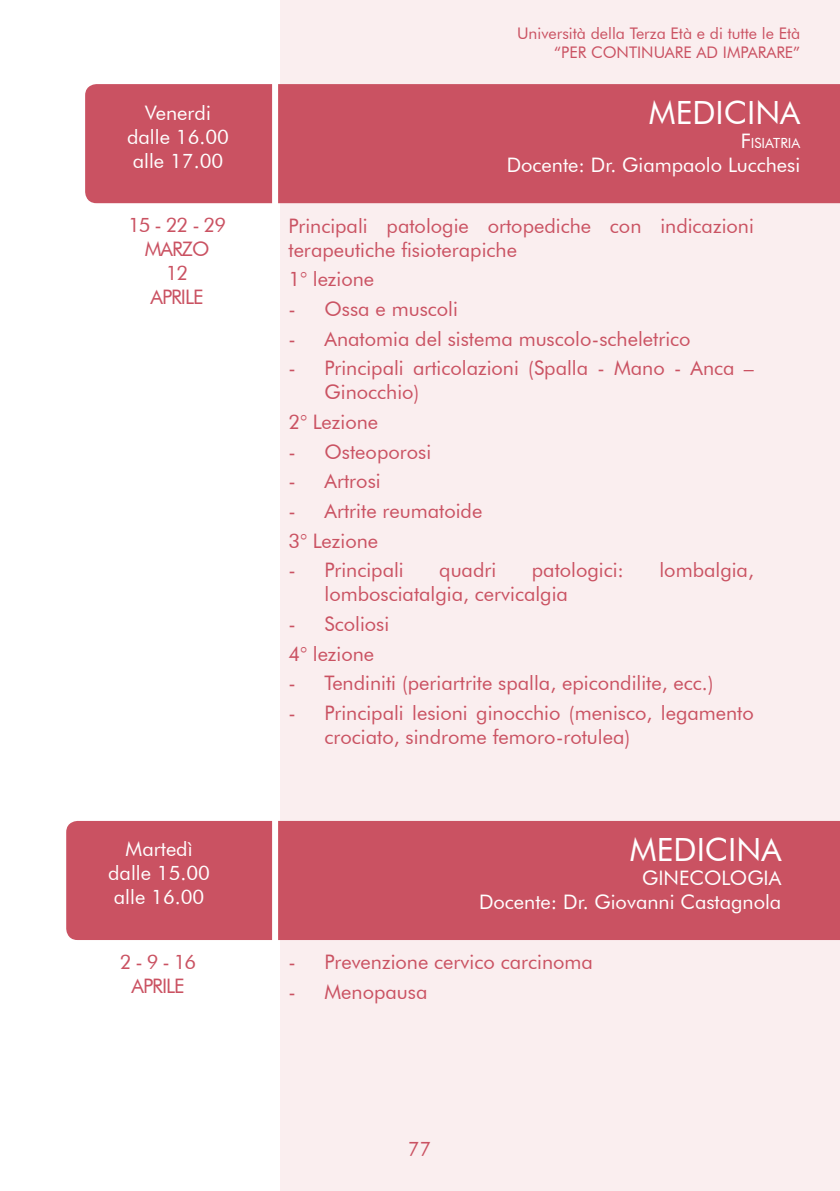
<style>
.page{position:relative;width:840px;height:1191px;background:#fff}
.page>*{position:absolute;margin:0;border:0;box-sizing:border-box;transform-origin:0 0}
.t1{font:32px "Futura BT";color:#fff}
.t2{font:20px/24px "Futura BT";color:#ca5262}
.t3{font:20px/24px "Futura BT";color:#fff;text-align:center}
.t4{font:20px/24px "Futura BT";letter-spacing:-.05em;color:#ca5262;text-align:center}
.t5{font:20px "Futura BT";color:#fff}
.t6{font:16px/19.2px "Futura BT";color:#ca5262;text-align:right}
.t7{font:14px "Futura BT";color:#fff}
.s1{font-size:20px}
</style>
<div class="page">
<div style="left:280px;top:0;width:559px;height:1191px;background:#faeeef"></div>
<div style="left:85px;top:84px;width:754px;height:119px;background:#ca5262"></div>
<div style="left:66px;top:821px;width:773px;height:119px;background:#ca5262"></div>
<div style="left:272px;top:0;width:6px;height:1191px;background:#fff"></div>
<p class="t3" style="left:127px;top:100px;width:103px">Venerdi dalle 16.00 alle 17.00</p>
<p class="t4" style="left:128px;top:213px;width:100px">15 - 22 - 29<br>MARZO<br>12<br>APRILE</p>
<p class="t3" style="left:108px;top:837px;width:103px">Martedì dalle 15.00 alle 16.00</p>
<p class="t4" style="left:120px;top:950px;width:78px">2 - 9 - 16<br>APRILE</p>
<p class="t6" style="left:516px;top:24px;width:284px">Università della Terza Età e di tutte le Età “PER CONTINUARE AD IMPARARE”</p>
<h1 class="t1" style="left:648px;top:93px;width:153px">MEDICINA</h1>
<p class="t7" style="left:740px;top:135px;width:61px"><span class="s1">F</span> ISIATRIA</p>
<p class="t3" style="left:506px;top:153px;width:295px">Docente: Dr. Giampaolo Lucchesi</p>
<p class="t2" style="left:288px;top:213px;width:466px">Principali patologie ortopediche con indicazioni terapeutiche fisioterapiche</p>
<p class="t2" style="left:288px;top:267px;width:87px">1° lezione</p>
<p class="t2" style="left:288px;top:297px;width:171px">- Ossa e muscoli</p>
<p class="t2" style="left:288px;top:326px;width:403px">- Anatomia del sistema muscolo-scheletrico</p>
<p class="t2" style="left:324px;top:356px;width:430px;text-indent:-36px">- Principali articolazioni (Spalla - Mano - Anca –<br>Ginocchio)</p>
<p class="t2" style="left:288px;top:410px;width:91px">2° Lezione</p>
<p class="t2" style="left:288px;top:439px;width:144px">- Osteoporosi</p>
<p class="t2" style="left:288px;top:469px;width:94px">- Artrosi</p>
<p class="t2" style="left:288px;top:496px;width:195px;line-height:29.6px">- Artrite reumatoide<br>3° Lezione</p>
<p class="t2" style="left:288px;top:558px;width:117px">- Principali</p>
<p class="t2" style="left:439px;top:558px;width:59px">quadri</p>
<p class="t2" style="left:531px;top:558px;width:94px">patologici:</p>
<p class="t2" style="left:659px;top:558px;width:96px">lombalgia,</p>
<p class="t2" style="left:324px;top:582px;width:245px">lombosciatalgia, cervicalgia</p>
<p class="t2" style="left:288px;top:609px;width:102px;line-height:29.6px">- Scoliosi<br>4° lezione</p>
<p class="t2" style="left:288px;top:671px;width:426px">- Tendiniti (periartrite spalla, epicondilite, ecc.)</p>
<p class="t2" style="left:324px;top:700px;width:430px;text-indent:-36px">- Principali lesioni ginocchio (menisco, legamento crociato, sindrome femoro-rotulea)</p>
<h1 class="t1" style="left:629px;top:830px;width:153px">MEDICINA</h1>
<p class="t5" style="left:641px;top:865px;width:14px">GINECOLOGIA</p>
<p class="t3" style="left:479px;top:889px;width:303px">Docente: Dr. Giovanni Castagnola</p>
<p class="t2" style="left:288px;top:950px;width:306px">- Prevenzione cervico carcinoma</p>
<p class="t2" style="left:288px;top:979px;width:140px">- Menopausa</p>
<p class="t2" style="left:407px;top:1136px;width:25px">77</p>
</div>
